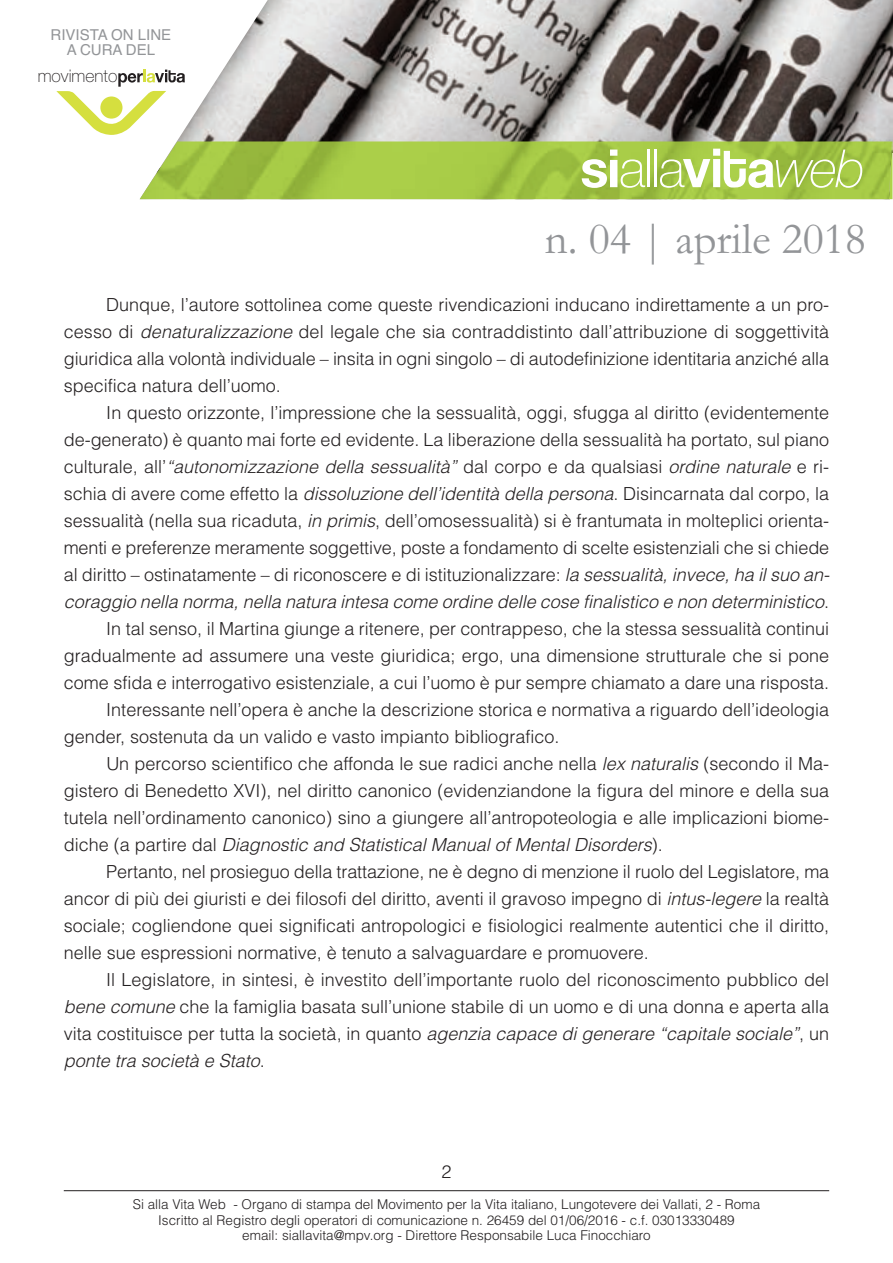
<style>
.page{position:relative;width:893px;height:1263px;background:#fff}
.page>*{position:absolute;margin:0;border:0;box-sizing:border-box;transform-origin:0 0}
.t1{font:100 52.65px "Helvetica Neue";color:#fff}
.t2{font:italic 100 52.65px "Helvetica Neue";color:#fff}
.t3{font:44.85px "Garamond";color:#939598}
.t4{font:18px "Helvetica Light OTF";color:#231f20}
.t5{font:italic 18px "Helvetica Light OTF";color:#231f20}
.t6{font:300 18px "Helvetica";color:#231f20}
.t7{font:100 17.4px "Helvetica Neue";color:#231f20}
.t8{font:15px/15px "Helvetica";color:#939598;text-align:center}
.t9{font:300 13.5px/15.8px "Helvetica";color:#231f20;text-align:center}
.s1{font-weight:700}
.s2{font-style:italic}
.s3{font-style:normal}
</style>
<div class="page">
<img style="left:143px;top:0;width:750px;height:199px">
<img style="left:140px;top:141px;width:752px;height:58px">
<svg style="left:683px;top:149px;width:91px;height:39px"></svg>
<hr style="left:64px;top:1190px;width:765px;height:1px;background:#231f20">
<svg style="left:56px;top:70px;width:129px;height:65px"></svg>
<p class="t8" style="left:51px;top:27px;width:122px">RIVISTA ON LINE<br>A CURA DEL</p>
<p class="t7" style="left:38px;top:70px;width:81px">movimento</p>
<p class="t1" style="left:580px;top:150px;width:106px"><span class="s1">si</span>alla</p>
<p class="t2" style="left:774px;top:150px;width:92px">web</p>
<p class="t3" style="left:545px;top:211px;width:323px">n. 04 | aprile 2018</p>
<p class="t4" style="left:106px;top:293px;width:724px">Dunque, l’autore sottolinea come queste rivendicazioni inducano indirettamente a un pro-</p>
<p class="t4" style="left:64px;top:320px;width:767px">cesso di <span class="s2">denaturalizzazione</span>del legale che sia contraddistinto dall’attribuzione di soggettività</p>
<p class="t4" style="left:64px;top:347px;width:767px">giuridica alla volontà individuale – insita in ogni singolo – di autodefinizione identitaria anziché alla</p>
<p class="t4" style="left:64px;top:374px;width:219px">specifica natura dell’uomo.</p>
<p class="t4" style="left:106px;top:401px;width:724px">In questo orizzonte, l’impressione che la sessualità, oggi, sfugga al diritto (evidentemente</p>
<p class="t4" style="left:64px;top:428px;width:767px">de-generato) è quanto mai forte ed evidente. La liberazione della sessualità ha portato, sul piano</p>
<p class="t5" style="left:64px;top:455px;width:767px"><span class="s3">culturale, all’</span>“autonomizzazione della sessualità” <span class="s3">dal corpo e da qualsiasi</span> ordine naturale <span class="s3">e ri-</span></p>
<p class="t4" style="left:64px;top:482px;width:767px">schia di avere come effetto la <span class="s2">dissoluzionedell’identitàdellapersona</span>. Disincarnata dal corpo, la</p>
<p class="t4" style="left:64px;top:509px;width:767px">sessualità (nella sua ricaduta, <span class="s2">inprimis</span>, dell’omosessualità) si è frantumata in molteplici orienta-</p>
<p class="t4" style="left:64px;top:536px;width:767px">menti e preferenze meramente soggettive, poste a fondamento di scelte esistenziali che si chiede</p>
<p class="t4" style="left:64px;top:563px;width:772px">al diritto – ostinatamente – di riconoscere e di istituzionalizzare: <span class="s2">lasessualità,invece,hailsuoan-</span></p>
<p class="t5" style="left:64px;top:590px;width:767px">coraggio nella norma, nella natura intesa come ordine delle cose finalistico e non deterministico<span class="s3">.</span></p>
<p class="t4" style="left:106px;top:617px;width:724px">In tal senso, il Martina giunge a ritenere, per contrappeso, che la stessa sessualità continui</p>
<p class="t4" style="left:64px;top:644px;width:767px">gradualmente ad assumere una veste giuridica; ergo, una dimensione strutturale che si pone</p>
<p class="t4" style="left:64px;top:671px;width:767px">come sfida e interrogativo esistenziale, a cui l’uomo è pur sempre chiamato a dare una risposta.</p>
<p class="t4" style="left:106px;top:698px;width:724px">Interessante nell’opera è anche la descrizione storica e normativa a riguardo dell’ideologia</p>
<p class="t4" style="left:64px;top:725px;width:497px">gender, sostenuta da un valido e vasto impianto bibliografico.</p>
<p class="t4" style="left:106px;top:752px;width:724px">Un percorso scientifico che affonda le sue radici anche nella <span class="s2">lexnaturalis</span>(secondo il Ma-</p>
<p class="t4" style="left:64px;top:779px;width:767px">gistero di Benedetto XVI), nel diritto canonico (evidenziandone la figura del minore e della sua</p>
<p class="t4" style="left:64px;top:806px;width:767px">tutela nell’ordinamento canonico) sino a giungere all’antropoteologia e alle implicazioni biome-</p>
<p class="t5" style="left:64px;top:833px;width:600px"><span class="s3">d i c h e ( a p a r t i r e d a l</span> Diagnostic and Statistical Manual of Mental Disorders<span class="s3">) .</span></p>
<p class="t4" style="left:106px;top:860px;width:724px">Pertanto, nel prosieguo della trattazione, ne è degno di menzione il ruolo del Legislatore, ma</p>
<p class="t4" style="left:64px;top:887px;width:767px">ancor di più dei giuristi e dei filosofi del diritto, aventi il gravoso impegno di <span class="s2">intus-legere</span>la realtà</p>
<p class="t4" style="left:64px;top:914px;width:767px">sociale; cogliendone quei significati antropologici e fisiologici realmente autentici che il diritto,</p>
<p class="t4" style="left:64px;top:941px;width:586px">nelle sue espressioni normative, è tenuto a salvaguardare e promuovere.</p>
<p class="t4" style="left:106px;top:968px;width:724px">Il Legislatore, in sintesi, è investito dell’importante ruolo del riconoscimento pubblico del</p>
<p class="t4" style="left:64px;top:995px;width:767px"><span class="s2">benecomune</span>che la famiglia basata sull’unione stabile di un uomo e di una donna e aperta alla</p>
<p class="t4" style="left:64px;top:1022px;width:767px">vita costituisce per tutta la società, in quanto <span class="s2">agenziacapacedigenerare“capitalesociale”</span>, un</p>
<p class="t5" style="left:64px;top:1049px;width:203px">ponte tra società e Stato<span class="s3">.</span></p>
<p class="t6" style="left:441px;top:1161px;width:12px">2</p>
<p class="t9" style="left:133px;top:1196px;width:629px">Si alla Vita Web - Organo di stampa del Movimento per la Vita italiano, Lungotevere dei Vallati, 2 - Roma<br>Iscritto al Registro degli operatori di comunicazione n. 26459 del 01/06/2016 - c.f. 03013330489<br>email: siallavita@mpv.org - Direttore Responsabile Luca Finocchiaro</p>
</div>
